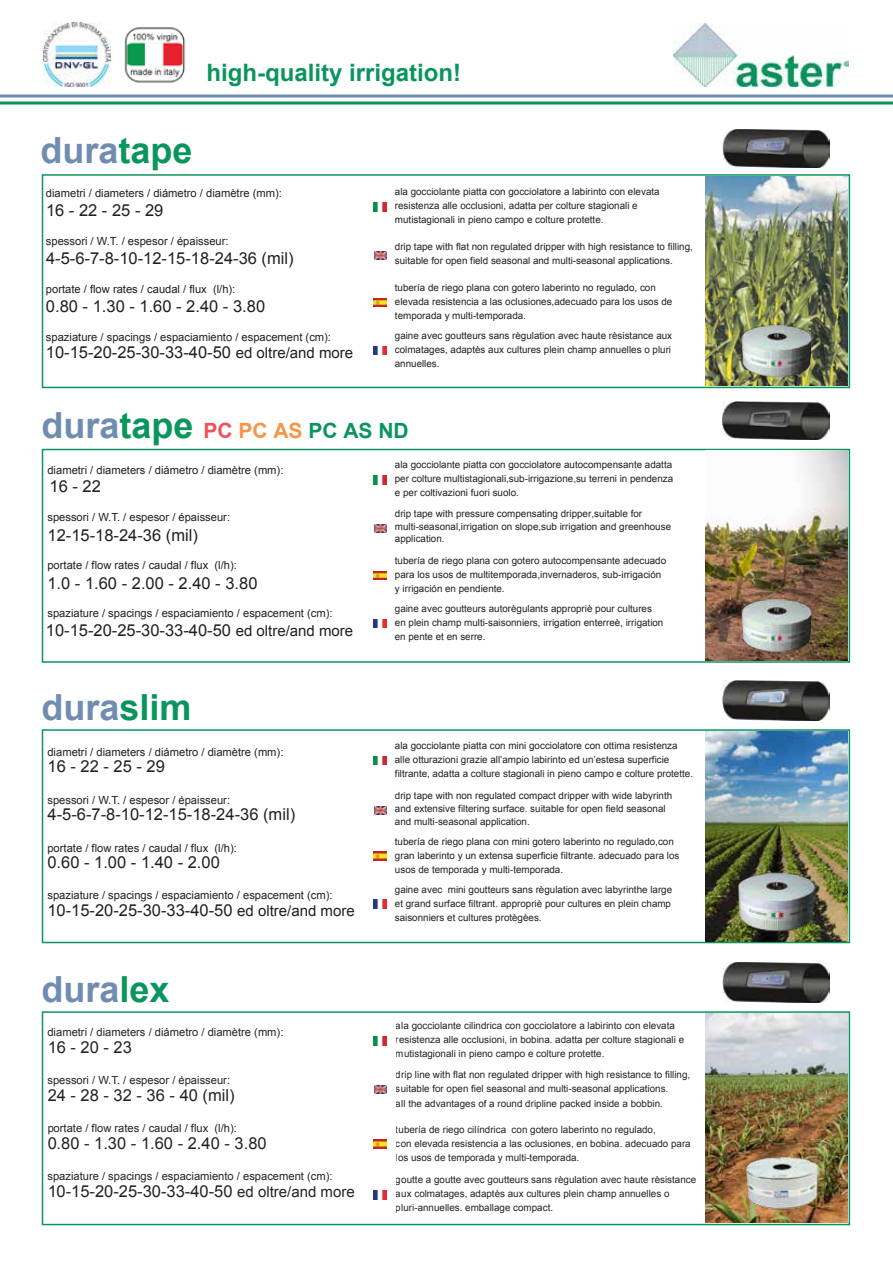
<style>
.page{position:relative;width:893px;height:1263px;background:#fff}
.page>*{position:absolute;margin:0;border:0;box-sizing:border-box;transform-origin:0 0}
.t1{font:700 36px "Arial";color:#708db1}
.t2{font:700 24px "Arial";color:#0b955e}
.t3{font:700 21px "Arial";color:#0b955e}
.t4{font:16.5px "Arial";color:#231f20}
.t5{font:11.25px "Arial";color:#231f20}
.t6{font:9.9px/14px "Arial";color:#231f20}
.t7{font:9.75px/14.1px "Arial";color:#231f20}
.s1{color:#0b955e}
.s2{font-size:15px}
.s3{font-size:36px;color:#708db1}
.s4{font-size:36px}
.s5{color:#f0515a}
.s6{color:#f79548}
</style>
<div class="page">
<div style="left:42px;top:174px;width:808px;height:214px;border:2px solid #0b955e"></div>
<div style="left:42px;top:449px;width:808px;height:214px;border:2px solid #0b955e"></div>
<div style="left:42px;top:729px;width:808px;height:214px;border:2px solid #0b955e"></div>
<div style="left:42px;top:1011px;width:808px;height:214px;border:2px solid #0b955e"></div>
<img style="left:673px;top:23px;width:175px;height:64px">
<img style="left:43px;top:22px;width:68px;height:64px">
<img style="left:124px;top:27px;width:62px;height:56px">
<hr style="left:0;top:95px;width:893px;height:3px;background:#708db1">
<hr style="left:0;top:102px;width:893px;height:3px;background:#0b955e">
<img style="left:705px;top:177px;width:143px;height:209px">
<img style="left:723px;top:129px;width:106px;height:39px">
<img style="left:728px;top:318px;width:96px;height:64px">
<img style="left:705px;top:451px;width:143px;height:209px">
<img style="left:728px;top:593px;width:96px;height:63px">
<img style="left:723px;top:402px;width:106px;height:38px">
<svg style="left:374px;top:1085px;width:13px;height:9px"></svg>
<img style="left:705px;top:731px;width:143px;height:210px">
<img style="left:727px;top:869px;width:101px;height:68px">
<img style="left:723px;top:681px;width:106px;height:39px">
<svg style="left:373px;top:203px;width:13px;height:8px"></svg>
<svg style="left:373px;top:346px;width:13px;height:9px"></svg>
<svg style="left:374px;top:298px;width:12px;height:9px"></svg>
<svg style="left:373px;top:1037px;width:13px;height:8px"></svg>
<svg style="left:373px;top:1191px;width:13px;height:8px"></svg>
<svg style="left:374px;top:1140px;width:12px;height:8px"></svg>
<svg style="left:373px;top:756px;width:13px;height:9px"></svg>
<svg style="left:373px;top:900px;width:13px;height:8px"></svg>
<svg style="left:374px;top:852px;width:12px;height:8px"></svg>
<svg style="left:373px;top:476px;width:13px;height:8px"></svg>
<svg style="left:373px;top:619px;width:13px;height:9px"></svg>
<svg style="left:374px;top:571px;width:12px;height:9px"></svg>
<svg style="left:374px;top:251px;width:13px;height:9px"></svg>
<svg style="left:374px;top:524px;width:13px;height:9px"></svg>
<svg style="left:374px;top:806px;width:13px;height:9px"></svg>
<img style="left:705px;top:1014px;width:142px;height:208px">
<img style="left:719px;top:1130px;width:128px;height:85px">
<img style="left:723px;top:963px;width:106px;height:39px">
<h2 class="t2" style="left:207px;top:56px;width:256px">high-quality irrigation!</h2>
<h1 class="t1" style="left:40px;top:127px;width:154px">dura<span class="s1">tape</span></h1>
<p class="t5" style="left:46px;top:186px;width:237px">diametri / diameters / diámetro / diamètre (mm):</p>
<h3 class="t4" style="left:46px;top:199px;width:119px">16 - 22 - 25 - 29</h3>
<p class="t5" style="left:46px;top:234px;width:184px">spessori / W.T. / espesor / épaisseur:</p>
<h3 class="t4" style="left:46px;top:247px;width:249px">4-5-6-7-8-10-12-15-18-24-36 (mil)</h3>
<p class="t5" style="left:46px;top:282px;width:191px">portate / flow rates / caudal / flux (l/h):</p>
<h3 class="t4" style="left:46px;top:295px;width:221px">0.80 - 1.30 - 1.60 - 2.40 - 3.80</h3>
<p class="t5" style="left:46px;top:330px;width:287px">spaziature / spacings / espaciamiento / espacement (cm):</p>
<h3 class="t4" style="left:46px;top:342px;width:309px">10-15-20-25-30-33-40-50 <span class="s2">ed oltre/and more</span></h3>
<p class="t7" style="left:395px;top:185px;width:266px">ala gocciolante piatta con gocciolatore a labirinto con elevata resistenza alle occlusioni, adatta per colture stagionali e mutistagionali in pieno campo e colture protette.</p>
<p class="t7" style="left:395px;top:240px;width:300px">drip tape with flat non regulated dripper with high resistance to filling, suitable for open field seasonal and multi-seasonal applications.</p>
<p class="t7" style="left:395px;top:281px;width:279px">tubería de riego plana con gotero laberinto no regulado, con elevada resistencia a las oclusiones,adecuado para los usos de temporada y multi-temporada.</p>
<p class="t7" style="left:395px;top:329px;width:279px;text-align:justify">gaine avec goutteurs sans règulation avec haute rèsistance aux colmatages, adaptès aux cultures plein champ annuelles o pluri annuelles.</p>
<h3 class="t3" style="left:41px;top:417px;width:369px"><span class="s3">dura</span><span class="s4">tape</span> <span class="s5">PC</span> <span class="s6">PC AS</span> PC AS ND</h3>
<p class="t5" style="left:47px;top:462px;width:237px">diametri / diameters / diámetro / diamètre (mm):</p>
<h3 class="t4" style="left:50px;top:476px;width:53px">16 - 22</h3>
<p class="t5" style="left:47px;top:510px;width:184px">spessori / W.T. / espesor / épaisseur:</p>
<h3 class="t4" style="left:48px;top:525px;width:152px">12-15-18-24-36 (mil)</h3>
<p class="t5" style="left:47px;top:558px;width:191px">portate / flow rates / caudal / flux (l/h):</p>
<h3 class="t4" style="left:47px;top:573px;width:212px">1.0 - 1.60 - 2.00 - 2.40 - 3.80</h3>
<p class="t5" style="left:47px;top:606px;width:287px">spaziature / spacings / espaciamiento / espacement (cm):</p>
<h3 class="t4" style="left:46px;top:619px;width:309px">10-15-20-25-30-33-40-50 <span class="s2">ed oltre/and more</span></h3>
<p class="t7" style="left:395px;top:458px;width:280px;text-align:justify">ala gocciolante piatta con gocciolatore autocompensante adatta per colture multistagionali,sub-irrigazione,su terreni in pendenza e per coltivazioni fuori suolo.</p>
<p class="t7" style="left:395px;top:508px;width:278px;line-height:12.1px">drip tape with pressure compensating dripper,suitable for multi-seasonal,irrigation on slope,sub irrigation and greenhouse application.</p>
<p class="t7" style="left:395px;top:554px;width:273px">tubería de riego plana con gotero autocompensante adecuado para los usos de multitemporada,invernaderos, sub-irrigación y irrigación en pendiente.</p>
<p class="t7" style="left:395px;top:602px;width:270px">gaine avec goutteurs autorègulants appropriè pour cultures en plein champ multi-saisonniers, irrigation enterreè, irrigation en pente et en serre.</p>
<h1 class="t1" style="left:41px;top:684px;width:152px">dura<span class="s1">slim</span></h1>
<p class="t5" style="left:47px;top:744px;width:237px">diametri / diameters / diámetro / diamètre (mm):</p>
<h3 class="t4" style="left:48px;top:756px;width:119px">16 - 22 - 25 - 29</h3>
<p class="t5" style="left:47px;top:792px;width:184px">spessori / W.T. / espesor / épaisseur:</p>
<h3 class="t4" style="left:48px;top:804px;width:249px">4-5-6-7-8-10-12-15-18-24-36 (mil)</h3>
<p class="t5" style="left:47px;top:840px;width:191px">portate / flow rates / caudal / flux (l/h):</p>
<h3 class="t4" style="left:47px;top:852px;width:174px">0.60 - 1.00 - 1.40 - 2.00</h3>
<p class="t5" style="left:47px;top:888px;width:287px">spaziature / spacings / espaciamiento / espacement (cm):</p>
<h3 class="t4" style="left:47px;top:900px;width:309px">10-15-20-25-30-33-40-50 <span class="s2">ed oltre/and more</span></h3>
<h1 class="t1" style="left:41px;top:966px;width:130px">dura<span class="s1">lex</span></h1>
<p class="t5" style="left:47px;top:1025px;width:237px">diametri / diameters / diámetro / diamètre (mm):</p>
<h3 class="t4" style="left:48px;top:1036px;width:86px">16 - 20 - 23</h3>
<p class="t5" style="left:47px;top:1073px;width:184px">spessori / W.T. / espesor / épaisseur:</p>
<h3 class="t4" style="left:48px;top:1084px;width:189px">24 - 28 - 32 - 36 - 40 (mil)</h3>
<p class="t5" style="left:47px;top:1121px;width:191px">portate / flow rates / caudal / flux (l/h):</p>
<h3 class="t4" style="left:47px;top:1132px;width:221px">0.80 - 1.30 - 1.60 - 2.40 - 3.80</h3>
<p class="t5" style="left:47px;top:1169px;width:287px">spaziature / spacings / espaciamiento / espacement (cm):</p>
<h3 class="t4" style="left:47px;top:1180px;width:309px">10-15-20-25-30-33-40-50 <span class="s2">ed oltre/and more</span></h3>
<p class="t7" style="left:395px;top:738px;width:300px">ala gocciolante piatta con mini gocciolatore con ottima resistenza alle otturazioni grazie all’ampio labirinto ed un’estesa superficie filtrante, adatta a colture stagionali in pieno campo e colture protette.</p>
<p class="t7" style="left:395px;top:789px;width:279px;line-height:12.9px">drip tape with non regulated compact dripper with wide labyrinth and extensive filtering surface. suitable for open field seasonal and multi-seasonal application.</p>
<p class="t7" style="left:395px;top:834px;width:286px">tubería de riego plana con mini gotero laberinto no regulado,con gran laberinto y un extensa superficie filtrante. adecuado para los usos de temporada y multi-temporada.</p>
<p class="t7" style="left:395px;top:882px;width:279px;text-align:justify">gaine avec mini goutteurs sans règulation avec labyrinthe large et grand surface filtrant. appropriè pour cultures en plein champ saisonniers et cultures protègèes.</p>
<p class="t6" style="left:396px;top:1019px;width:290px">ala gocciolante cilindrica con gocciolatore a labirinto con elevata resistenza alle occlusioni, in bobina. adatta per colture stagionali e mutistagionali in pieno campo e colture protette.</p>
<p class="t6" style="left:396px;top:1068px;width:296px">drip line with flat non regulated dripper with high resistance to filling, suitable for open fiel seasonal and multi-seasonal applications.</p>
<p class="t6" style="left:396px;top:1097px;width:269px">all the advantages of a round dripline packed inside a bobbin.</p>
<p class="t6" style="left:396px;top:1122px;width:296px">tubería de riego cilíndrica con gotero laberinto no regulado,<br>con elevada resistencia a las oclusiones, en bobina. adecuado para los usos de temporada y multi-temporada.</p>
<p class="t6" style="left:396px;top:1173px;width:302px">goutte a goutte avec goutteurs sans règulation avec haute rèsistance aux colmatages, adaptès aux cultures plein champ annuelles o pluri-annuelles. emballage compact.</p>
</div>
